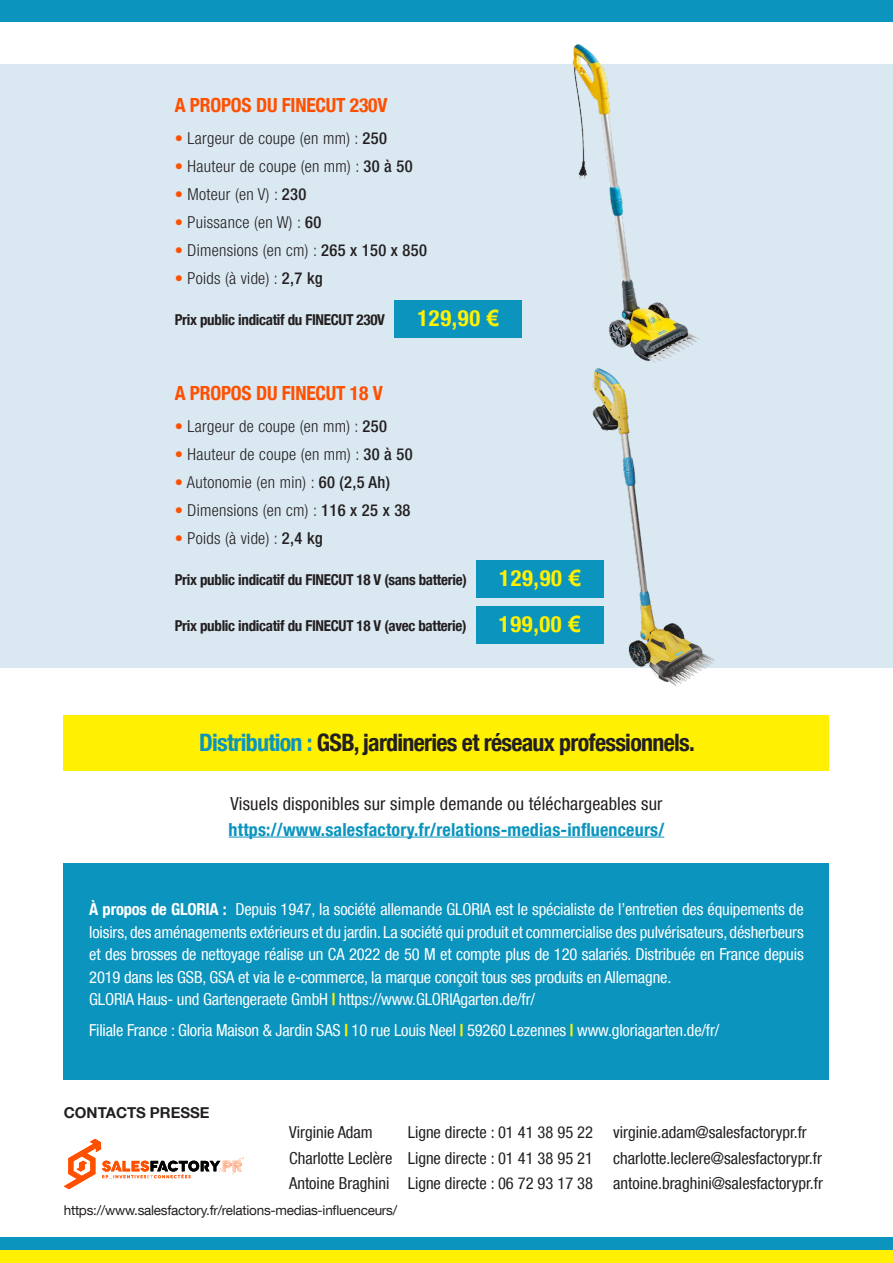
<style>
.page{position:relative;width:893px;height:1263px;background:#fff}
.page>*{position:absolute;margin:0;border:0;box-sizing:border-box;transform-origin:0 0}
.t1{font:700 condensed 24px "Helvetica Neue LT Com";letter-spacing:-.03em;color:#231f20}
.t2{font:700 condensed 22.5px "Helvetica Neue LT Com";letter-spacing:.03em;color:#fff101}
.t3{font:700 condensed 19.5px "Helvetica Neue LT Com";letter-spacing:-.01em;color:#ff5000}
.t4{font:700 condensed 18px "Helvetica Neue LT Com";letter-spacing:.01em;color:#0a94be}
.t5{font:condensed 18px "Helvetica Neue LT Com";letter-spacing:.01em;color:#231f20}
.t6{font:condensed 16.5px/22.5px "Helvetica Neue LT Com";letter-spacing:-.01em;color:#fff;text-align:justify}
.t7{font:300 condensed 16.5px "Helvetica Neue LT Com";letter-spacing:.02em;color:#231f20}
.t8{font:condensed 16.5px "Helvetica Neue LT Com";color:#231f20}
.t9{font:700 condensed 15px "Helvetica Neue LT Com";letter-spacing:-.02em;color:#231f20}
.t10{font:700 15px "Helvetica Neue LT Com";color:#231f20}
.t11{font:13.5px "Helvetica Neue LT Com";letter-spacing:-.02em;color:#231f20}
.s1{font-weight:700;font-stretch:normal;color:#ff5000}
.s2{font-weight:500}
.s3{font-family:"Arial";font-stretch:normal}
.s4{color:#0a94be}
.s5{font-weight:700}
.s6{font-weight:700;color:#fff101}
</style>
<div class="page">
<div style="left:0;top:64px;width:893px;height:604px;background:#dae8f2"></div>
<div style="left:395px;top:300px;width:127px;height:38px;background:#0a94be"></div>
<div style="left:476px;top:560px;width:128px;height:37px;background:#0a94be"></div>
<div style="left:476px;top:606px;width:128px;height:37px;background:#0a94be"></div>
<div style="left:0;top:1250px;width:893px;height:13px;background:#fff101"></div>
<div style="left:0;top:1237px;width:893px;height:13px;background:#0a94be"></div>
<div style="left:64px;top:715px;width:765px;height:55px;background:#fff101"></div>
<hr style="left:229px;top:837px;width:435px;height:1px;background:#0a94be">
<div style="left:0;top:0;width:893px;height:21px;background:#0a94be"></div>
<svg style="left:64px;top:1139px;width:180px;height:50px"></svg>
<div style="left:64px;top:863px;width:765px;height:217px;background:#0a94be"></div>
<img style="left:591px;top:368px;width:124px;height:318px">
<img style="left:572px;top:44px;width:128px;height:319px">
<p class="t3" style="left:175px;top:94px;width:214px">A PROPOS DU FINECUT 230V</p>
<p class="t7" style="left:175px;top:129px;width:214px"><span class="s1">•</span> Largeur de coupe (en mm) : <span class="s2">250</span></p>
<p class="t7" style="left:175px;top:157px;width:240px"><span class="s1">•</span> Hauteur de coupe (en mm) : <span class="s2">30 à 50</span></p>
<p class="t7" style="left:175px;top:185px;width:133px"><span class="s1">•</span> Moteur (en V) : <span class="s2">230</span></p>
<p class="t7" style="left:175px;top:213px;width:148px"><span class="s1">•</span> Puissance (en W) : <span class="s2">60</span></p>
<p class="t7" style="left:175px;top:241px;width:254px"><span class="s1">•</span> Dimensions (en cm) : <span class="s2">265 x 150 x 850</span></p>
<p class="t7" style="left:175px;top:269px;width:150px"><span class="s1">•</span> Poids (à vide) : <span class="s2">2,7 kg</span></p>
<p class="t9" style="left:175px;top:310px;width:212px">Prix public indicatif du FINECUT 230V</p>
<p class="t2" style="left:417px;top:304px;width:84px">129,90 <span class="s3">€</span></p>
<p class="t3" style="left:175px;top:381px;width:210px">A PROPOS DU FINECUT 18 V</p>
<p class="t7" style="left:175px;top:417px;width:214px"><span class="s1">•</span> Largeur de coupe (en mm) : <span class="s2">250</span></p>
<p class="t7" style="left:175px;top:445px;width:240px"><span class="s1">•</span> Hauteur de coupe (en mm) : <span class="s2">30 à 50</span></p>
<p class="t7" style="left:175px;top:473px;width:217px"><span class="s1">•</span> Autonomie (en min) : <span class="s2">60 (2,5 Ah)</span></p>
<p class="t7" style="left:175px;top:501px;width:237px"><span class="s1">•</span> Dimensions (en cm) : <span class="s2">116 x 25 x 38</span></p>
<p class="t7" style="left:175px;top:529px;width:150px"><span class="s1">•</span> Poids (à vide) : <span class="s2">2,4 kg</span></p>
<p class="t9" style="left:175px;top:570px;width:294px">Prix public indicatif du FINECUT 18 V (sans batterie)</p>
<p class="t2" style="left:499px;top:564px;width:84px">129,90 <span class="s3">€</span></p>
<p class="t9" style="left:175px;top:616px;width:293px">Prix public indicatif du FINECUT 18 V (avec batterie)</p>
<p class="t2" style="left:499px;top:610px;width:84px">199,00 <span class="s3">€</span></p>
<p class="t1" style="left:199px;top:728px;width:497px"><span class="s4">Distribution :</span> GSB, jardineries et réseaux professionnels.</p>
<p class="t5" style="left:230px;top:793px;width:434px">Visuels disponibles sur simple demande ou téléchargeables sur</p>
<p class="t4" style="left:229px;top:818px;width:437px">https://www.salesfactory.fr/relations-medias-influenceurs/</p>
<p class="t6" style="left:89px;top:898px;width:716px"><span class="s5">À propos de GLORIA :</span> Depuis 1947, la société allemande GLORIA est le spécialiste de l’entretien des équipements de loisirs, des aménagements extérieurs et du jardin. La société qui produit et commercialise des pulvérisateurs, désherbeurs et des brosses de nettoyage réalise un CA 2022 de 50 M et compte plus de 120 salariés. Distribuée en France depuis 2019 dans les GSB, GSA et via le e-commerce, la marque conçoit tous ses produits en Allemagne.</p>
<p class="t6" style="left:89px;top:988px;width:447px">GLORIA Haus- und Gartengeraete GmbH <span class="s6">|</span> https://www.GLORIAgarten.de/fr/</p>
<p class="t6" style="left:89px;top:1019px;width:632px">Filiale France : Gloria Maison &amp; Jardin SAS <span class="s6">|</span> 10 rue Louis Neel <span class="s6">|</span> 59260 Lezennes <span class="s6">|</span> www.gloriagarten.de/fr/</p>
<p class="t10" style="left:64px;top:1103px;width:147px">CONTACTS PRESSE</p>
<p class="t8" style="left:289px;top:1123px;width:85px">Virginie Adam</p>
<p class="t8" style="left:408px;top:1123px;width:401px">Ligne directe : 01 41 38 95 22 virginie.adam@salesfactorypr.fr</p>
<p class="t8" style="left:289px;top:1148px;width:534px">Charlotte Leclère Ligne directe : 01 41 38 95 21 charlotte.leclere@salesfactorypr.fr</p>
<p class="t8" style="left:289px;top:1174px;width:535px">Antoine Braghini Ligne directe : 06 72 93 17 38 antoine.braghini@salesfactorypr.fr</p>
<p class="t11" style="left:64px;top:1202px;width:335px">https://www.salesfactory.fr/relations-medias-influenceurs/</p>
</div>
